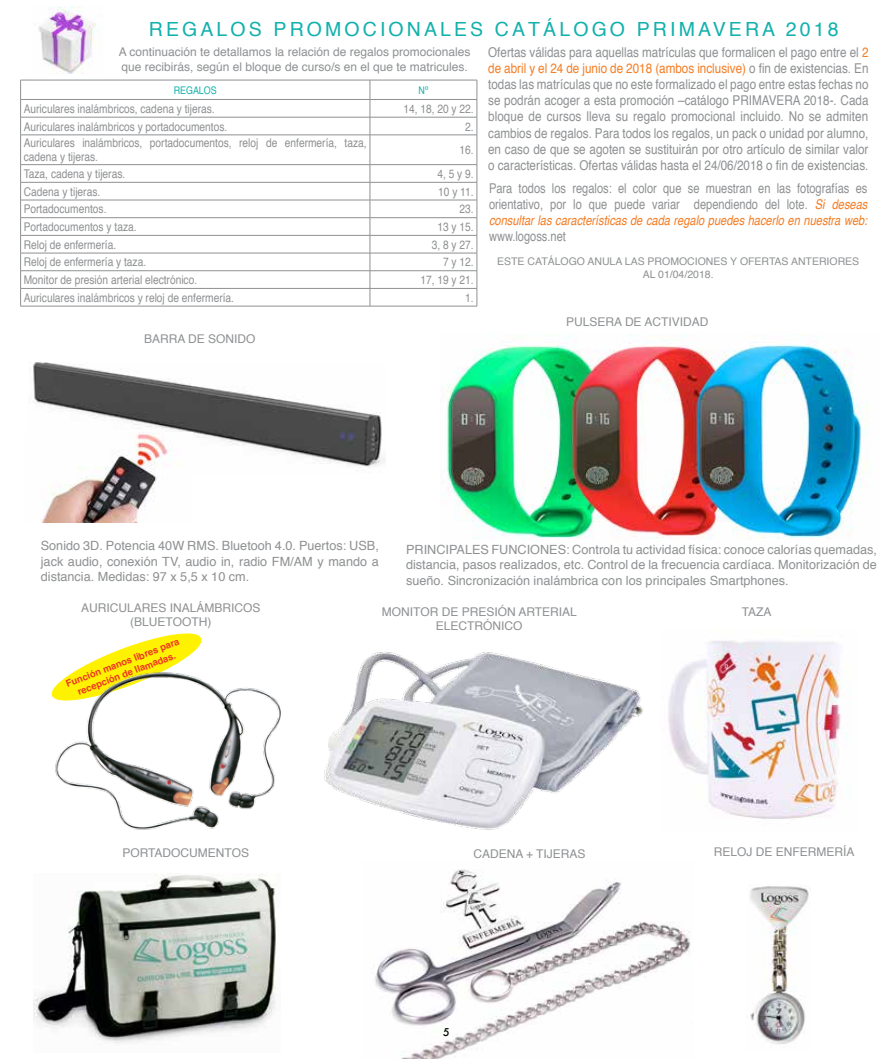
<style>
.page{position:relative;width:893px;height:1063px;background:#fff}
.page>*{position:absolute;margin:0;border:0;box-sizing:border-box;transform-origin:0 0}
.t1{font:19.5px "Helvetica";letter-spacing:.16em;color:#12b1ac}
.t2{font:13.5px/16.2px "Helvetica";color:#8e9092;text-align:justify;scale:.87 1}
.t3{font:13.5px/16.2px "Helvetica";color:#8e9092;text-align:justify;scale:.82 1}
.t4{font:12.6px/15.1px "Helvetica";color:#8e9092;text-align:justify}
.t5{font:12px/14.4px "Helvetica";color:#8e9092;scale:.85 1}
.t6{font:12px/14.4px "Helvetica";color:#8e9092}
.t7{font:10.5px/12.6px "Helvetica";color:#8e9092;text-align:center}
.t8{font:10.5px "Helvetica";color:#12b1ac;scale:.85 1}
.t9{font:500 10.5px "Futura";color:#000}
.t10{font:700 9.45px/11.4px "Helvetica";color:#ee3524;text-align:center}
.s1{color:#f57d23}
.s2{font-style:italic;color:#f47c23}
</style>
<div class="page">
<hr style="left:20px;top:306px;width:350px;height:1px;background:#8e9092">
<hr style="left:370px;top:306px;width:107px;height:1px;background:#8e9092">
<svg style="left:20px;top:80px;width:458px;height:226px"></svg>
<hr style="left:20px;top:99px;width:350px;height:1px;background:#8e9092">
<hr style="left:370px;top:99px;width:107px;height:1px;background:#8e9092">
<img style="left:38px;top:6px;width:58px;height:68px">
<img style="left:375px;top:869px;width:316px;height:190px">
<img style="left:750px;top:886px;width:59px;height:159px">
<img style="left:324px;top:652px;width:319px;height:178px">
<img style="left:33px;top:362px;width:353px;height:105px">
<img style="left:33px;top:432px;width:159px;height:91px">
<svg style="left:80px;top:633px;width:122px;height:35px"></svg>
<img style="left:51px;top:668px;width:230px;height:162px">
<img style="left:443px;top:334px;width:426px;height:205px">
<img style="left:668px;top:640px;width:179px;height:179px">
<img style="left:33px;top:873px;width:243px;height:170px">
<h1 class="t1" style="left:149px;top:14px;width:17px">regalos</h1>
<h1 class="t1" style="left:274px;top:14px;width:17px">promocionales</h1>
<h1 class="t1" style="left:495px;top:14px;width:18px">catálogo</h1>
<h1 class="t1" style="left:637px;top:14px;width:203px">PRIMAVERA 2018</h1>
<p class="t6" style="left:119px;top:45px;width:353px">A continuación te detallamos la relación de regalos promocionales que recibirás, según el bloque de curso/s en el que te matricules.</p>
<p class="t8" style="left:174px;top:82px;width:52px">REGALOS</p>
<p class="t8" style="left:419px;top:82px;width:13px">Nº</p>
<p class="t5" style="left:24px;top:102px;width:226px">Auriculares inalámbricos, cadena y tijeras.</p>
<p class="t5" style="left:403px;top:102px;width:84px">14, 18, 20 y 22.</p>
<p class="t5" style="left:24px;top:119px;width:241px">Auriculares inalámbricos y portadocumentos.</p>
<p class="t5" style="left:465px;top:119px;width:12px">2.</p>
<p class="t5" style="left:24px;top:136px;width:405px">Auriculares inalámbricos, portadocumentos, reloj de enfermería, taza, cadena y tijeras.</p>
<p class="t5" style="left:460px;top:143px;width:18px">16.</p>
<p class="t5" style="left:24px;top:167px;width:121px">Taza, cadena y tijeras.</p>
<p class="t5" style="left:437px;top:167px;width:44px">4, 5 y 9.</p>
<p class="t5" style="left:24px;top:185px;width:92px">Cadena y tijeras.</p>
<p class="t5" style="left:438px;top:185px;width:43px">10 y 11.</p>
<p class="t5" style="left:24px;top:202px;width:99px">Portadocumentos.</p>
<p class="t5" style="left:460px;top:202px;width:18px">23.</p>
<p class="t5" style="left:24px;top:220px;width:134px">Portadocumentos y taza.</p>
<p class="t5" style="left:437px;top:220px;width:44px">13 y 15.</p>
<p class="t5" style="left:24px;top:238px;width:110px">Reloj de enfermería.</p>
<p class="t5" style="left:432px;top:238px;width:51px">3, 8 y 27.</p>
<p class="t5" style="left:24px;top:255px;width:146px">Reloj de enfermería y taza.</p>
<p class="t5" style="left:443px;top:255px;width:38px">7 y 12.</p>
<p class="t5" style="left:24px;top:273px;width:206px">Monitor de presión arterial electrónico.</p>
<p class="t5" style="left:420px;top:273px;width:64px">17, 19 y 21.</p>
<p class="t5" style="left:24px;top:291px;width:249px">Auriculares inalámbricos y reloj de enfermería.</p>
<p class="t5" style="left:465px;top:291px;width:12px">1.</p>
<p class="t2" style="left:488px;top:44px;width:439px">Ofertas válidas para aquellas matrículas que formalicen el pago entre el <span class="s1">2 de abril y el 24 de junio de 2018 (ambos inclusive)</span> o fin de existencias. En todas las matrículas que no este formalizado el pago entre estas fechas no se podrán acoger a esta promoción –catálogo primavera</p>
<p class="t2" style="left:488px;top:93px;width:439px;text-indent:316px">2018-. Cada bloque de cursos lleva su regalo promocional incluido. No se admiten cambios de regalos. Para todos los regalos, un pack o unidad por alumno, en caso de que se agoten se sustituirán por otro artículo de similar valor o características. Ofertas válidas hasta el 24/06/2018 o fin de existencias.</p>
<p class="t3" style="left:489px;top:180px;width:463px">Para todos los regalos: el color que se muestran en las fotografías es orientativo, por lo que puede variar dependiendo del lote. <span class="s2">Si deseas consultar las características de cada regalo puedes hacerlo en nuestra web:</span></p>
<p class="t3" style="left:489px;top:229px;width:95px">www.logoss.net</p>
<p class="t7" style="left:497px;top:255px;width:363px">ESTE CATÁLOGO ANULA LAS PROMOCIONES Y OFERTAS ANTERIORES<br>AL 01/04/2018.</p>
<p class="t6" style="left:144px;top:332px;width:113px">BARRA de SONIDO</p>
<p class="t6" style="left:566px;top:315px;width:87px">PULSERA de actividad</p>
<p class="t4" style="left:41px;top:539px;width:340px">Sonido 3D. Potencia 40W RMS. Bluetooh 4.0. Puertos: USB, jack audio, conexión TV, audio in, radio FM/AM y mando a distancia. Medidas: 97 x 5,5 x 10 cm.</p>
<p class="t6" style="left:130px;top:601px;width:83px;text-indent:-49px">AURICULARES inalámbricos (BLUETOOTH)</p>
<p class="t10" style="left:64px;top:679px;width:122px;rotate:-21deg">Función manos libres para recepción de llamadas.</p>
<p class="t4" style="left:406px;top:542px;width:472px">PRINCIPALES FUNCIONES: Controla tu actividad física: conoce calorías quemadas, distancia, pasos realizados, etc. Control de la frecuencia cardíaca. Monitorización de sueño. Sincronización inalámbrica con los principales Smartphones.</p>
<p class="t6" style="left:382px;top:605px;width:19px">Monitor</p>
<p class="t6" style="left:442px;top:605px;width:29px">de presión</p>
<p class="t6" style="left:518px;top:605px;width:9px">arterial</p>
<p class="t6" style="left:436px;top:619px;width:9px">electrónic</p>
<p class="t6" style="left:513px;top:619px;width:11px">O</p>
<p class="t6" style="left:742px;top:605px;width:30px">taza</p>
<p class="t6" style="left:122px;top:846px;width:128px">PORTADOCUMENTOS</p>
<p class="t6" style="left:473px;top:847px;width:114px">CADENA + TIJERAS</p>
<p class="t6" style="left:714px;top:845px;width:142px">RELOJ DE ENFERMERÍA</p>
<p class="t9" style="left:443px;top:1025px;width:8px">5</p>
</div>
